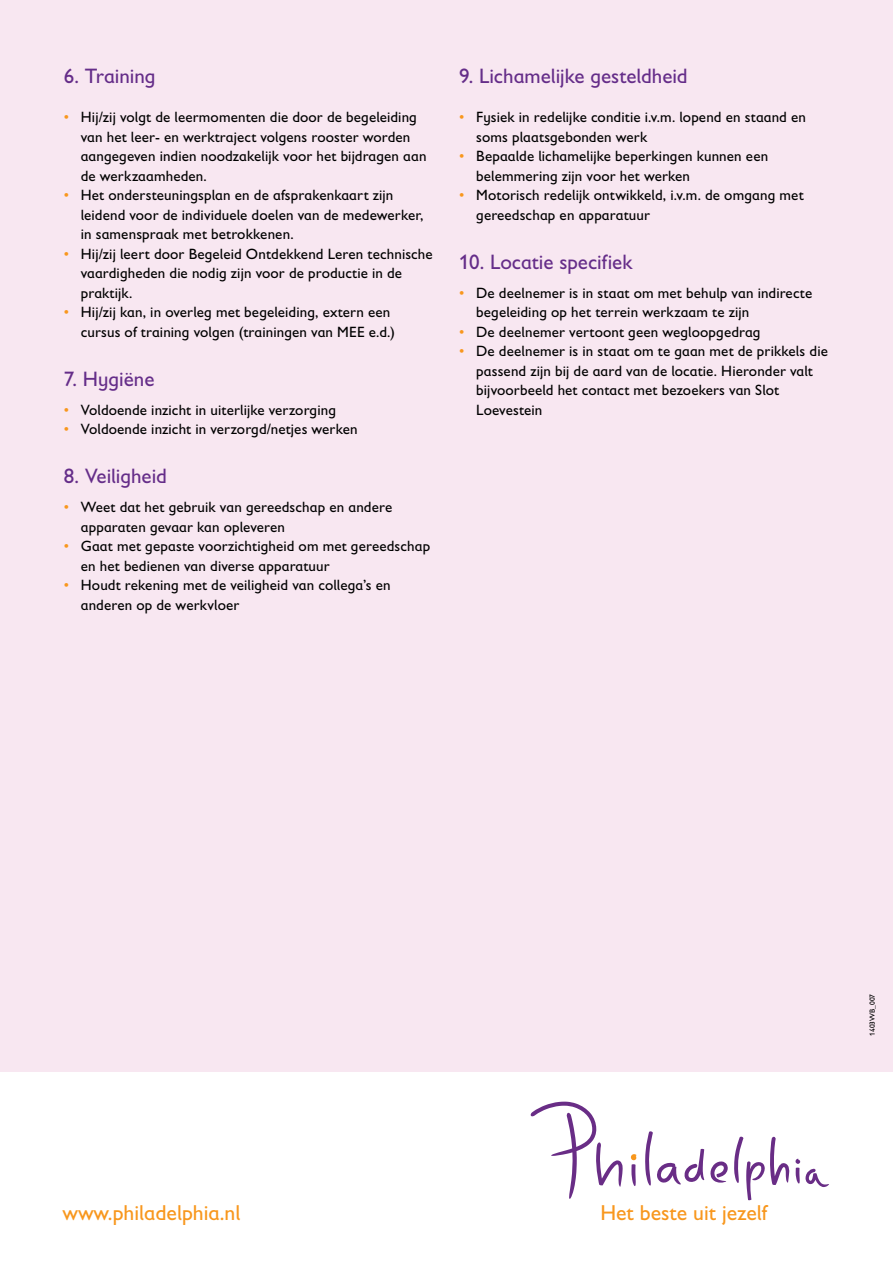
<style>
.page{position:relative;width:893px;height:1263px;background:#fff}
.page>*{position:absolute;margin:0;border:0;box-sizing:border-box;transform-origin:0 0}
.t1{font:21.75px "Gill Sans Infant Std";color:#f8971d}
.t2{font:21px "Gill Sans Infant Std";color:#652d89}
.t3{font:15px/19.5px "Gill Sans Infant Std";letter-spacing:.01em;color:#000}
.t4{font:7.5px "Gill Sans Infant Std";color:#000}
.s1{color:#f8971d}
</style>
<div class="page">
<div style="left:0;top:0;width:893px;height:1072px;background:#f8e7f1"></div>
<svg style="left:530px;top:1101px;width:93px;height:98px"></svg>
<svg style="left:631px;top:1154px;width:6px;height:32px"></svg>
<svg style="left:645px;top:1131px;width:83px;height:55px"></svg>
<svg style="left:734px;top:1136px;width:95px;height:65px"></svg>
<h2 class="t2" style="left:64px;top:64px;width:93px">6. Training</h2>
<p class="t3" style="left:81px;top:107px;width:347px;text-indent:-17px"><span class="s1">•</span> Hij/zij volgt de leermomenten die door de begeleiding van het leer- en werktraject volgens rooster worden aangegeven indien noodzakelijk voor het bijdragen aan de werkzaamheden.</p>
<p class="t3" style="left:81px;top:185px;width:344px;text-indent:-17px"><span class="s1">•</span> Het ondersteuningsplan en de afsprakenkaart zijn leidend voor de individuele doelen van de medewerker, in samenspraak met betrokkenen.</p>
<p class="t3" style="left:81px;top:244px;width:353px;text-indent:-17px"><span class="s1">•</span> Hij/zij leert door Begeleid Ontdekkend Leren technische vaardigheden die nodig zijn voor de productie in de praktijk.</p>
<p class="t3" style="left:81px;top:302px;width:316px;text-indent:-17px"><span class="s1">•</span> Hij/zij kan, in overleg met begeleiding, extern een cursus of training volgen (trainingen van MEE e.d.)</p>
<h2 class="t2" style="left:64px;top:366px;width:92px">7. Hygiëne</h2>
<p class="t3" style="left:64px;top:400px;width:274px"><span class="s1">•</span> Voldoende inzicht in uiterlijke verzorging</p>
<p class="t3" style="left:64px;top:419px;width:295px"><span class="s1">•</span> Voldoende inzicht in verzorgd/netjes werken</p>
<h2 class="t2" style="left:64px;top:464px;width:105px">8. Veiligheid</h2>
<p class="t3" style="left:81px;top:497px;width:313px;text-indent:-17px"><span class="s1">•</span> Weet dat het gebruik van gereedschap en andere apparaten gevaar kan opleveren</p>
<p class="t3" style="left:81px;top:536px;width:351px;text-indent:-17px"><span class="s1">•</span> Gaat met gepaste voorzichtigheid om met gereedschap en het bedienen van diverse apparatuur</p>
<p class="t3" style="left:81px;top:575px;width:311px;text-indent:-17px"><span class="s1">•</span> Houdt rekening met de veiligheid van collega’s en anderen op de werkvloer</p>
<h2 class="t2" style="left:459px;top:64px;width:230px">9. Lichamelijke gesteldheid</h2>
<p class="t3" style="left:476px;top:107px;width:331px;text-indent:-17px"><span class="s1">•</span> Fysiek in redelijke conditie i.v.m. lopend en staand en soms plaatsgebonden werk</p>
<p class="t3" style="left:476px;top:146px;width:293px;text-indent:-17px"><span class="s1">•</span> Bepaalde lichamelijke beperkingen kunnen een belemmering zijn voor het werken</p>
<p class="t3" style="left:476px;top:185px;width:329px;text-indent:-17px"><span class="s1">•</span> Motorisch redelijk ontwikkeld, i.v.m. de omgang met gereedschap en apparatuur</p>
<h2 class="t2" style="left:459px;top:249px;width:175px">10. Locatie specifiek</h2>
<p class="t3" style="left:476px;top:283px;width:337px;text-indent:-17px"><span class="s1">•</span> De deelnemer is in staat om met behulp van indirecte begeleiding op het terrein werkzaam te zijn</p>
<p class="t3" style="left:459px;top:322px;width:303px"><span class="s1">•</span> De deelnemer vertoont geen wegloopgedrag</p>
<p class="t3" style="left:476px;top:341px;width:353px;text-indent:-17px"><span class="s1">•</span> De deelnemer is in staat om te gaan met de prikkels die passend zijn bij de aard van de locatie. Hieronder valt bijvoorbeeld het contact met bezoekers van Slot Loevestein</p>
<h1 class="t1" style="left:62px;top:1201px;width:180px">www.philadelphia.nl</h1>
<h1 class="t1" style="left:600px;top:1200px;width:168px">Het beste uit jezelf</h1>
<p class="t4" style="left:868px;top:1036px;width:44px;rotate:-90deg">1403WB_007</p>
</div>
